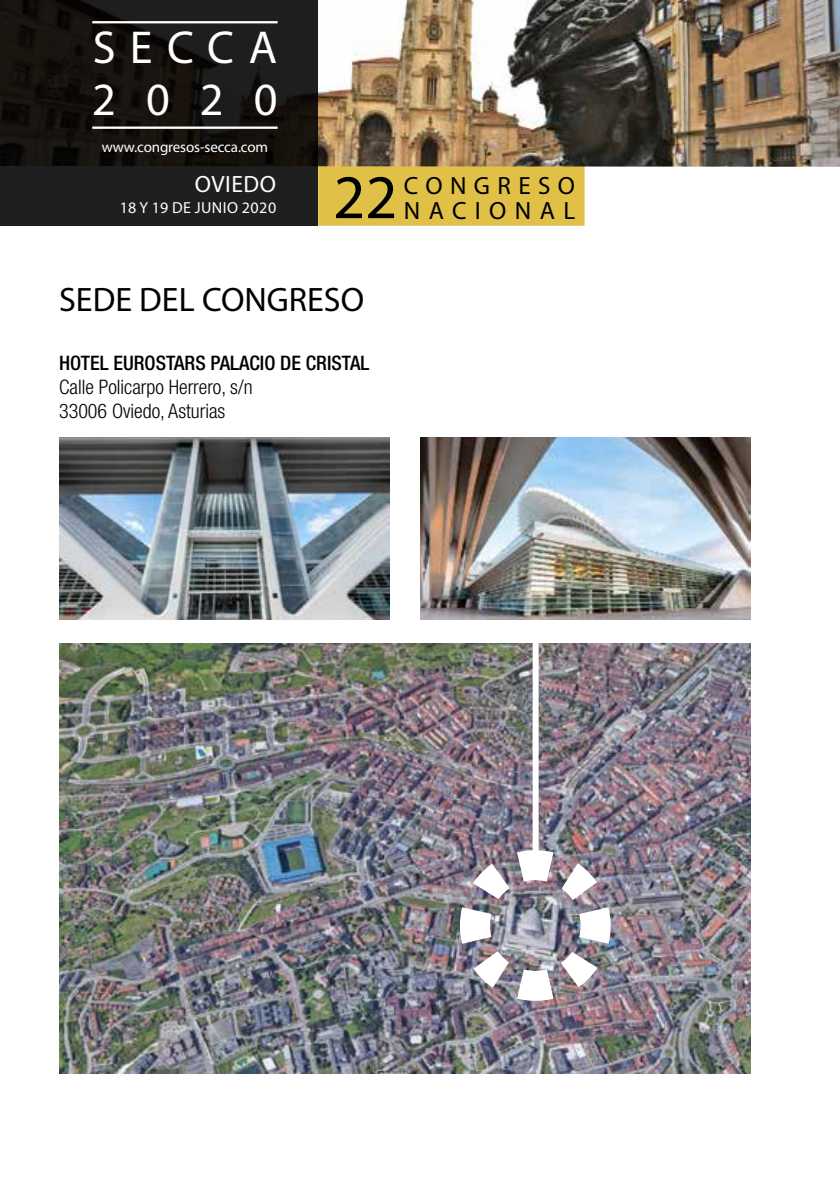
<style>
.page{position:relative;width:840px;height:1191px;background:#fff}
.page>*{position:absolute;margin:0;border:0;box-sizing:border-box;transform-origin:0 0}
.t1{font:62.4px "Myriad Pro";color:#000}
.t2{font:46.4px/52.2px "Myriad Pro";letter-spacing:.315em;color:#fff}
.t3{font:34px "Myriad Pro";color:#000}
.t4{font:25px "Myriad Pro";letter-spacing:.31em;color:#000}
.t5{font:25px "Myriad Pro";letter-spacing:.335em;color:#000}
.t6{font:23.6px "Myriad Pro";letter-spacing:.02em;color:#fff}
.t7{font:300 condensed 20px/24px "Helvetica Neue LT Com";color:#000}
.t8{font:500 condensed 20px "Helvetica Neue LT Com";color:#000}
.t9{font:16px "Myriad Pro";letter-spacing:.025em;color:#fff}
.t10{font:15px "Myriad Pro";letter-spacing:-.01em;color:#fff}
</style>
<div class="page">
<div style="left:318px;top:167px;width:266px;height:59px;background:#e1c048"></div>
<img style="left:318px;top:0;width:521px;height:167px">
<svg style="left:0;top:0;width:318px;height:226px;background:#191715"></svg>
<hr style="left:92px;top:21px;width:185px;height:2px;background:#fff">
<hr style="left:92px;top:126px;width:185px;height:3px;background:#fff">
<img style="left:59px;top:437px;width:330px;height:182px">
<img style="left:59px;top:643px;width:690px;height:430px">
<img style="left:420px;top:437px;width:329px;height:182px">
<img style="left:440px;top:831px;width:189px;height:189px">
<div style="left:532px;top:619px;width:6px;height:239px;background:#fff"></div>
<h2 class="t2" style="left:92px;top:21px;width:187px">SECCA<br>2020</h2>
<p class="t10" style="left:102px;top:137px;width:168px">www.congresos-secca.com</p>
<p class="t6" style="left:195px;top:169px;width:83px">OVIEDO</p>
<p class="t9" style="left:120px;top:198px;width:158px">18 Y 19 DE JUNIO 2020</p>
<h1 class="t1" style="left:333px;top:159px;width:66px">22</h1>
<p class="t4" style="left:404px;top:170px;width:173px">CONGRESO</p>
<p class="t5" style="left:404px;top:195px;width:173px">NACIONAL</p>
<h3 class="t3" style="left:59px;top:279px;width:306px">SEDE DEL CONGRESO</h3>
<p class="t8" style="left:59px;top:351px;width:311px">HOTEL EUROSTARS PALACIO DE CRISTAL</p>
<p class="t7" style="left:59px;top:374px;width:195px">Calle Policarpo Herrero, s/n<br>33006 Oviedo, Asturias</p>
</div>
